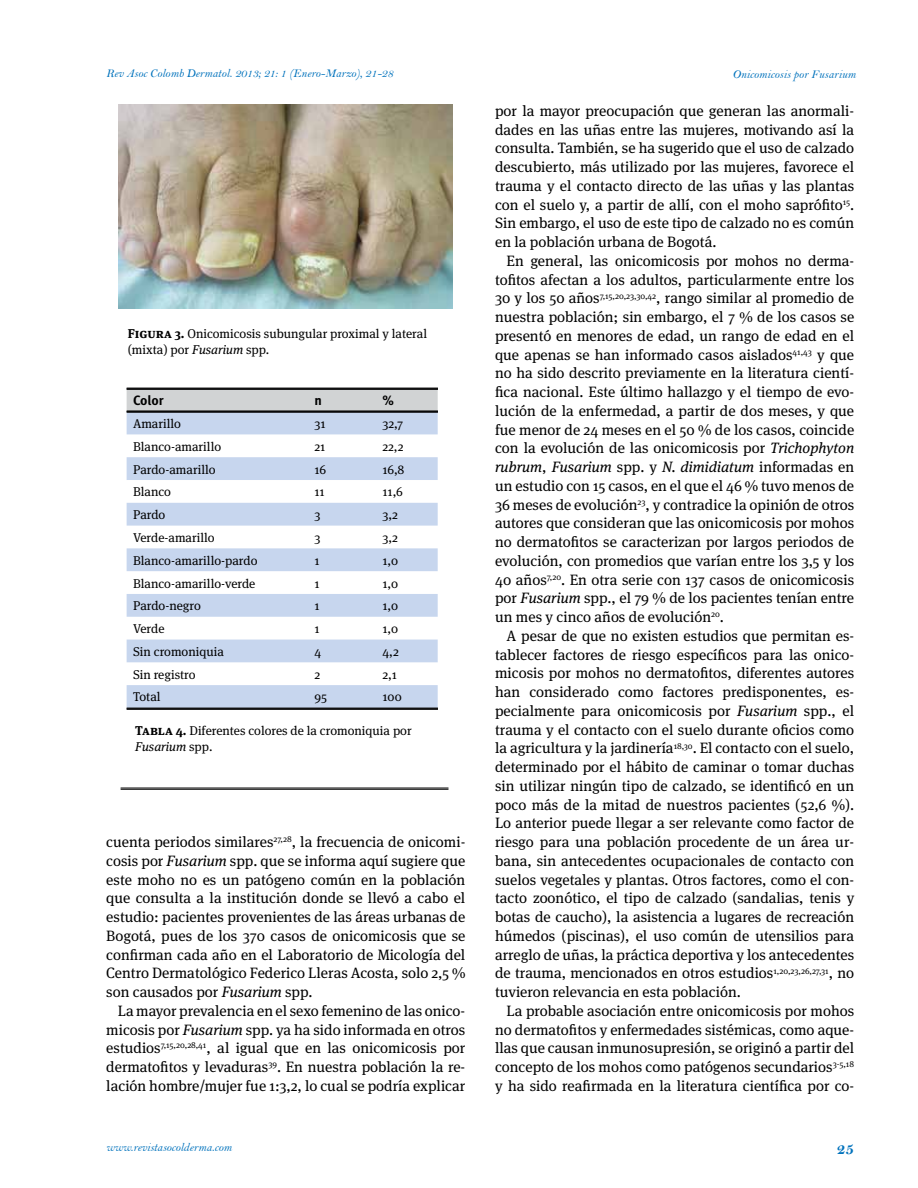
<style>
.page{position:relative;width:918px;height:1188px;background:#fff}
.page>*{position:absolute;margin:0;border:0;box-sizing:border-box;transform-origin:0 0}
.t1{font:16.5px "Bell MT Bold";color:#0072bc}
.t2{font:15px/18.8px "Meta Serif OT";color:#000;text-align:justify}
.t3{font:700 13.5px "Meta Pro";color:#000}
.t4{font:12.75px/15.8px "Meta Serif OT";color:#000}
.t5{font:12px "Bell MT Italic";color:#0072bc}
.s1{font-weight:700}
.s2{font-style:italic}
</style>
<div class="page">
<div style="left:127px;top:390px;width:311px;height:21px;background:#d1d3d4"></div>
<svg style="left:127px;top:413px;width:311px;height:295px;fill:#c7d6ee"></svg>
<img style="left:119px;top:104px;width:334px;height:204px">
<hr style="left:121px;top:788px;width:327px;height:1px;background:#000">
<hr style="left:121px;top:789px;width:327px;height:1px;background:#000">
<hr style="left:127px;top:388px;width:311px;height:1px;background:#000">
<hr style="left:127px;top:389px;width:311px;height:1px;background:#000">
<hr style="left:127px;top:411px;width:311px;height:1px;background:#000">
<hr style="left:127px;top:412px;width:311px;height:1px;background:#000">
<hr style="left:127px;top:708px;width:311px;height:1px;background:#000">
<hr style="left:127px;top:709px;width:311px;height:1px;background:#000">
<p class="t5" style="left:106px;top:66px;width:289px">Rev Asoc Colomb Dermatol. 2013; 21: 1 (Enero-Marzo), 21-28</p>
<p class="t5" style="left:732px;top:67px;width:125px">Onicomicosis por Fusarium</p>
<p class="t4" style="left:128px;top:326px;width:301px"><span class="s1">Figura 3.</span> Onicomicosis subungular proximal y lateral (mixta) por <span class="s2">Fusarium</span> spp.</p>
<p class="t3" style="left:133px;top:392px;width:32px">Color</p>
<p class="t3" style="left:314px;top:392px;width:9px">n</p>
<p class="t3" style="left:382px;top:392px;width:13px">%</p>
<p class="t4" style="left:133px;top:416px;width:50px">Amarillo</p>
<p class="t4" style="left:314px;top:416px;width:13px">31</p>
<p class="t4" style="left:382px;top:416px;width:22px">32,7</p>
<p class="t4" style="left:133px;top:439px;width:90px">Blanco-amarillo</p>
<p class="t4" style="left:314px;top:439px;width:12px">21</p>
<p class="t4" style="left:382px;top:439px;width:23px">22,2</p>
<p class="t4" style="left:133px;top:462px;width:84px">Pardo-amarillo</p>
<p class="t4" style="left:314px;top:462px;width:13px">16</p>
<p class="t4" style="left:382px;top:462px;width:24px">16,8</p>
<p class="t4" style="left:133px;top:484px;width:40px">Blanco</p>
<p class="t4" style="left:314px;top:484px;width:12px">11</p>
<p class="t4" style="left:382px;top:484px;width:22px">11,6</p>
<p class="t4" style="left:133px;top:507px;width:34px">Pardo</p>
<p class="t4" style="left:314px;top:507px;width:7px">3</p>
<p class="t4" style="left:382px;top:507px;width:17px">3,2</p>
<p class="t4" style="left:133px;top:530px;width:83px">Verde-amarillo</p>
<p class="t4" style="left:314px;top:530px;width:7px">3</p>
<p class="t4" style="left:382px;top:530px;width:17px">3,2</p>
<p class="t4" style="left:133px;top:553px;width:126px">Blanco-amarillo-pardo</p>
<p class="t4" style="left:314px;top:553px;width:7px">1</p>
<p class="t4" style="left:382px;top:553px;width:17px">1,0</p>
<p class="t4" style="left:133px;top:576px;width:124px">Blanco-amarillo-verde</p>
<p class="t4" style="left:314px;top:576px;width:7px">1</p>
<p class="t4" style="left:382px;top:576px;width:17px">1,0</p>
<p class="t4" style="left:133px;top:598px;width:69px">Pardo-negro</p>
<p class="t4" style="left:314px;top:598px;width:7px">1</p>
<p class="t4" style="left:382px;top:598px;width:17px">1,0</p>
<p class="t4" style="left:133px;top:621px;width:33px">Verde</p>
<p class="t4" style="left:314px;top:621px;width:7px">1</p>
<p class="t4" style="left:382px;top:621px;width:17px">1,0</p>
<p class="t4" style="left:133px;top:644px;width:92px">Sin cromoniquia</p>
<p class="t4" style="left:314px;top:644px;width:8px">4</p>
<p class="t4" style="left:382px;top:644px;width:18px">4,2</p>
<p class="t4" style="left:133px;top:667px;width:64px">Sin registro</p>
<p class="t4" style="left:314px;top:667px;width:7px">2</p>
<p class="t4" style="left:382px;top:667px;width:16px">2,1</p>
<p class="t4" style="left:133px;top:689px;width:29px">Total</p>
<p class="t4" style="left:314px;top:689px;width:14px">95</p>
<p class="t4" style="left:382px;top:689px;width:21px">100</p>
<p class="t4" style="left:135px;top:723px;width:278px"><span class="s1">Tabla 4.</span> Diferentes colores de la cromoniquia por<br><span class="s2">Fusarium</span> spp.</p>
<p class="t2" style="left:106px;top:833px;width:361px">cuenta periodos similares<sup>27,28</sup>, la frecuencia de onicomi&shy;cosis por <span class="s2">Fusarium</span> spp. que se informa aquí sugiere que este moho no es un patógeno común en la población que consulta a la institución donde se llevó a cabo el estudio: pacientes provenientes de las áreas urbanas de Bogotá, pues de los 370 casos de onicomicosis que se confirman cada año en el Laboratorio de Micología del Centro Dermatológico Federico Lleras Acosta, solo 2,5 % son causados por <span class="s2">Fusarium</span> spp.</p>
<p class="t2" style="left:106px;top:1002px;width:361px;text-indent:11px">La mayor prevalencia en el sexo femenino de las onico&shy;micosis por <span class="s2">Fusarium</span> spp. ya ha sido informada en otros estudios<sup>7,15,20,28,41</sup>, al igual que en las onicomicosis por dermatofitos y levaduras<sup>39</sup>. En nuestra población la re&shy;lación hombre/mujer fue 1:3,2, lo cual se podría explicar</p>
<p class="t2" style="left:495px;top:102px;width:361px">por la mayor preocupación que generan las anormali&shy;dades en las uñas entre las mujeres, motivando así la consulta. También, se ha sugerido que el uso de calzado descubierto, más utilizado por las mujeres, favorece el trauma y el contacto directo de las uñas y las plantas con el suelo y, a partir de allí, con el moho saprófito<sup>15</sup>.<br>Sin embargo, el uso de este tipo de calzado no es común en la población urbana de Bogotá.</p>
<p class="t2" style="left:495px;top:252px;width:361px;text-indent:11px">En general, las onicomicosis por mohos no derma&shy;tofitos afectan a los adultos, particularmente entre los 30 y los 50 años<sup>7,15,20,23,30,42</sup>, rango similar al promedio de nuestra población; sin embargo, el 7 % de los casos se presentó en menores de edad, un rango de edad en el que apenas se han informado casos aislados<sup>41,43</sup> y que no ha sido descrito previamente en la literatura cientí&shy;fica nacional. Este último hallazgo y el tiempo de evo&shy;lución de la enfermedad, a partir de dos meses, y que fue menor de 24 meses en el 50 % de los casos, coincide con la evolución de las onicomicosis por <span class="s2">Trichophyton rubrum</span>, <span class="s2">Fusarium</span> spp. y <span class="s2">N. dimidiatum</span> informadas en un estudio con 15 casos, en el que el 46 % tuvo menos de 36 meses de evolución<sup>23</sup>, y contradice la opinión de otros autores que consideran que las onicomicosis por mohos no dermatofitos se caracterizan por largos periodos de evolución, con promedios que varían entre los 3,5 y los 40 años<sup>7,20</sup>. En otra serie con 137 casos de onicomicosis por <span class="s2">Fusarium</span> spp., el 79 % de los pacientes tenían entre un mes y cinco años de evolución<sup>20</sup>.</p>
<p class="t2" style="left:495px;top:627px;width:361px;text-indent:11px">A pesar de que no existen estudios que permitan es&shy;tablecer factores de riesgo específicos para las onico&shy;micosis por mohos no dermatofitos, diferentes autores han considerado como factores predisponentes, es&shy;pecialmente para onicomicosis por <span class="s2">Fusarium</span> spp., el trauma y el contacto con el suelo durante oficios como la agricultura y la jardinería<sup>18,30</sup>. El contacto con el suelo, determinado por el hábito de caminar o tomar duchas sin utilizar ningún tipo de calzado, se identificó en un poco más de la mitad de nuestros pacientes (52,6 %).<br>Lo anterior puede llegar a ser relevante como factor de riesgo para una población procedente de un área ur&shy;bana, sin antecedentes ocupacionales de contacto con suelos vegetales y plantas. Otros factores, como el con&shy;tacto zoonótico, el tipo de calzado (sandalias, tenis y botas de caucho), la asistencia a lugares de recreación húmedos (piscinas), el uso común de utensilios para arreglo de uñas, la práctica deportiva y los antecedentes de trauma, mencionados en otros estudios<sup>1,20,23,26,27,31</sup>, no tuvieron relevancia en esta población.</p>
<p class="t2" style="left:495px;top:1002px;width:361px;text-indent:11px">La probable asociación entre onicomicosis por mohos no dermatofitos y enfermedades sistémicas, como aque&shy;llas que causan inmunosupresión, se originó a partir del concepto de los mohos como patógenos secundarios<sup>3-5,18 </sup>y ha sido reafirmada en la literatura científica por co-</p>
<p class="t5" style="left:106px;top:1140px;width:127px">www.revistasocolderma.com</p>
<p class="t1" style="left:837px;top:1138px;width:19px">25</p>
</div>
